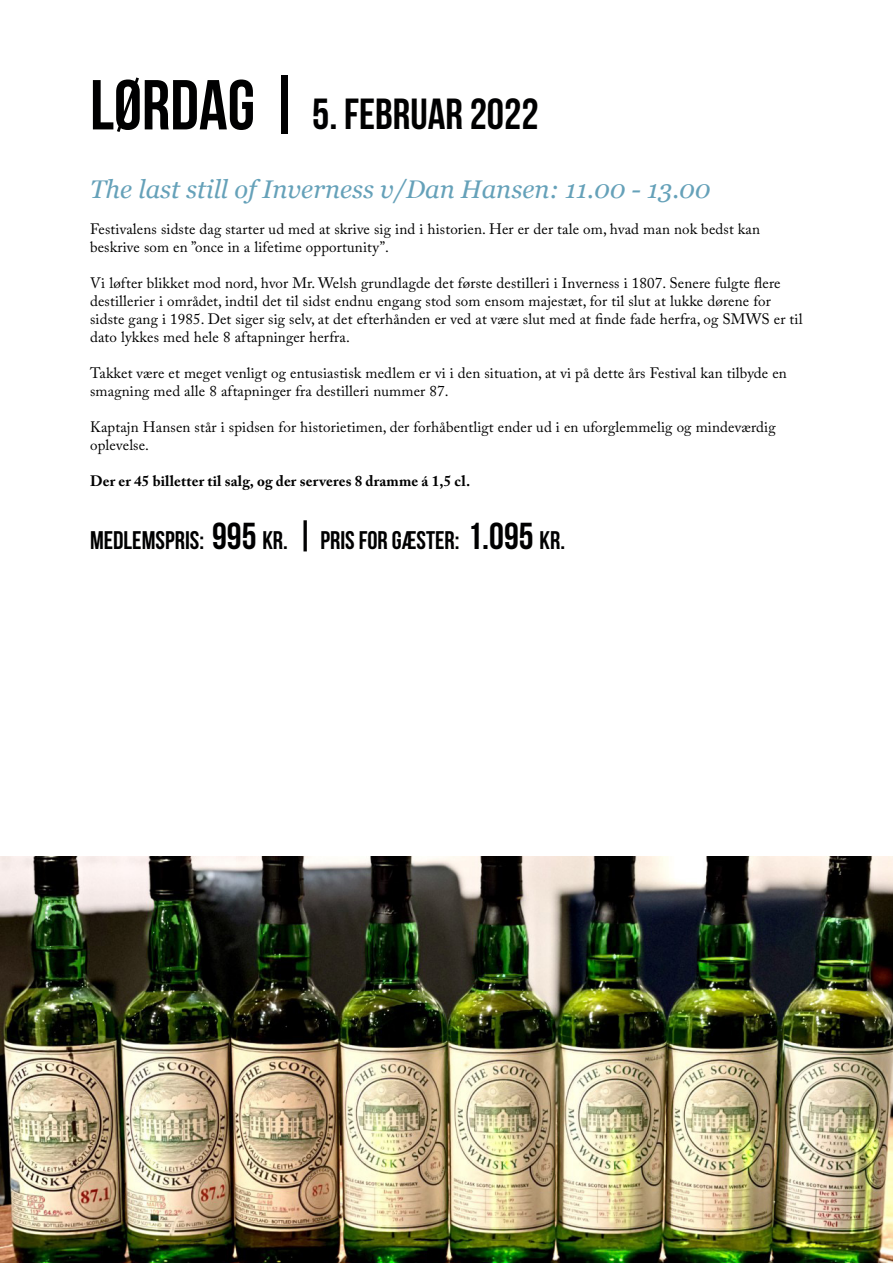
<style>
.page{position:relative;width:893px;height:1263px;background:#fff}
.page>*{position:absolute;margin:0;border:0;box-sizing:border-box;transform-origin:0 0}
.t1{font:700 43.5px "Bebas Neue";color:#000001}
.t2{font:italic 25.5px "Georgia";color:#65a1b9}
.t3{font:700 25.5px "Bebas Neue";color:#000001}
.t4{font:15px/18px "Adobe Caslon Pro";letter-spacing:.01em;color:#000001}
.t5{font:700 15px "Adobe Caslon Pro";letter-spacing:.01em;color:#000001}
.s1{font-size:70.5px}
.s2{font-size:37.5px}
</style>
<div class="page">
<img style="left:1px;top:856px;width:892px;height:407px">
<p class="t1" style="left:90px;top:91px;width:450px"><span class="s1">LØRDAG |</span> 5. FEBRUAR 2022</p>
<p class="t2" style="left:90px;top:171px;width:622px">The last still of Inverness v/Dan Hansen: 11.00 - 13.00</p>
<p class="t4" style="left:90px;top:220px;width:671px">Festivalens sidste dag starter ud med at skrive sig ind i historien. Her er der tale om, hvad man nok bedst kan beskrive som en ”once in a lifetime opportunity”.</p>
<p class="t4" style="left:90px;top:274px;width:714px">Vi løfter blikket mod nord, hvor Mr. Welsh grundlagde det første destilleri i Inverness i 1807. Senere fulgte flere destillerier i området, indtil det til sidst endnu engang stod som ensom majestæt, for til slut at lukke dørene for sidste gang i 1985. Det siger sig selv, at det efterhånden er ved at være slut med at finde fade herfra, og SMWS er til dato lykkes med hele 8 aftapninger herfra.</p>
<p class="t4" style="left:90px;top:364px;width:698px">Takket være et meget venligt og entusiastisk medlem er vi i den situation, at vi på dette års Festival kan tilbyde en smagning med alle 8 aftapninger fra destilleri nummer 87.</p>
<p class="t4" style="left:90px;top:418px;width:687px">Kaptajn Hansen står i spidsen for historietimen, der forhåbentligt ender ud i en uforglemmelig og mindeværdig oplevelse.</p>
<p class="t5" style="left:90px;top:472px;width:382px">Der er 45 billetter til salg, og der serveres 8 dramme á 1,5 cl.</p>
<p class="t3" style="left:90px;top:527px;width:477px">MEDLEMSPRIS: <span class="s2">995</span> KR. <span class="s2">|</span> PRIS FOR GÆSTER: <span class="s2">1.095</span> KR.</p>
</div>
